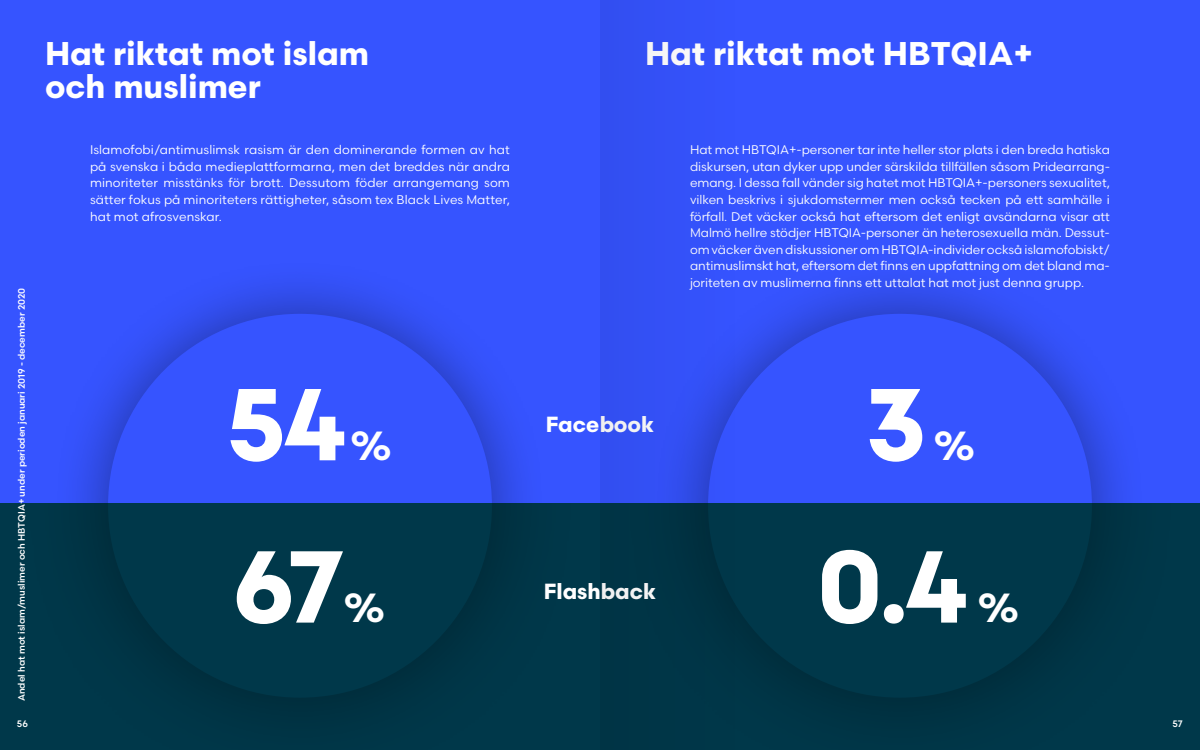
<style>
.page{position:relative;width:1200px;height:750px;background:#fff}
.page>*{position:absolute;margin:0;border:0;box-sizing:border-box;transform-origin:0 0}
.t1{font:700 101.88px "Scandia";color:#fff}
.t2{font:700 40.62px "Scandia";color:#fff}
.t3{font:700 32.81px/33.1px "Scandia";color:#fff}
.t4{font:700 21.88px "Scandia";color:#fff}
.t5{font:12.5px/16.6px "Scandia";letter-spacing:-.005em;color:#fff;text-align:justify}
.t6{font:500 9.38px "Scandia";color:#fff}
</style>
<div class="page">
<div style="left:0;top:0;width:1200px;height:503px;background:#3654ff"></div>
<div style="left:652px;top:258px;width:495px;height:245px;background:#000;opacity:.38"></div>
<svg style="left:742px;top:314px;width:350px;height:189px"></svg>
<div style="left:52px;top:258px;width:495px;height:245px;background:#000;opacity:.38"></div>
<svg style="left:108px;top:314px;width:384px;height:189px"></svg>
<div style="left:0;top:503px;width:1200px;height:247px;background:#00384a"></div>
<svg style="left:742px;top:522px;width:350px;height:176px"></svg>
<svg style="left:108px;top:522px;width:384px;height:176px"></svg>
<svg style="left:600px;top:0;width:142px;height:630px"></svg>
<h3 class="t3" style="left:45px;top:37px;width:326px">Hat riktat mot islam och muslimer</h3>
<h3 class="t3" style="left:645px;top:37px;width:390px">Hat riktat mot HBTQIA+</h3>
<p class="t5" style="left:90px;top:141px;width:422px">Islamofobi/antimuslimsk rasism är den dominerande formen av hat på svenska i båda medieplattformarna, men det breddes när andra minoriteter misstänks för brott. Dessutom föder arrangemang som sätter fokus på minoriteters rättigheter, såsom tex Black Lives Matter, hat mot afrosvenskar.</p>
<p class="t5" style="left:690px;top:141px;width:422px">Hat mot HBTQIA+-personer tar inte heller stor plats i den breda hatiska diskursen, utan dyker upp under särskilda tillfällen såsom Pridearrang&shy;emang. I dessa fall vänder sig hatet mot HBTQIA+-personers sexualitet, vilken beskrivs i sjukdomstermer men också tecken på ett samhälle i förfall. Det väcker också hat eftersom det enligt avsändarna visar att Malmö hellre stödjer HBTQIA-personer än heterosexuella män. Dessut&shy;om väcker även diskussioner om HBTQIA-individer också islamofobiskt/ antimuslimskt hat, eftersom det finns en uppfattning om det bland ma&shy;joriteten av muslimerna finns ett uttalat hat mot just denna grupp.</p>
<p class="t6" style="left:16px;top:701px;width:415px;rotate:-90deg">Andel hat mot islam/muslimer och HBTQIA+ under perioden januari 2019 - december 2020</p>
<p class="t6" style="left:17px;top:718px;width:13px">56</p>
<p class="t6" style="left:1172px;top:718px;width:12px">57</p>
<h1 class="t1" style="left:225px;top:360px;width:124px">54</h1>
<h1 class="t1" style="left:865px;top:360px;width:64px">3</h1>
<h3 class="t4" style="left:546px;top:410px;width:110px">Facebook</h3>
<h2 class="t2" style="left:350px;top:420px;width:43px">%</h2>
<h2 class="t2" style="left:934px;top:420px;width:43px">%</h2>
<h1 class="t1" style="left:817px;top:523px;width:154px">0.4</h1>
<h1 class="t1" style="left:233px;top:523px;width:111px">67</h1>
<h3 class="t4" style="left:544px;top:578px;width:114px">Flashback</h3>
<h2 class="t2" style="left:344px;top:583px;width:43px">%</h2>
<h2 class="t2" style="left:978px;top:583px;width:43px">%</h2>
</div>
